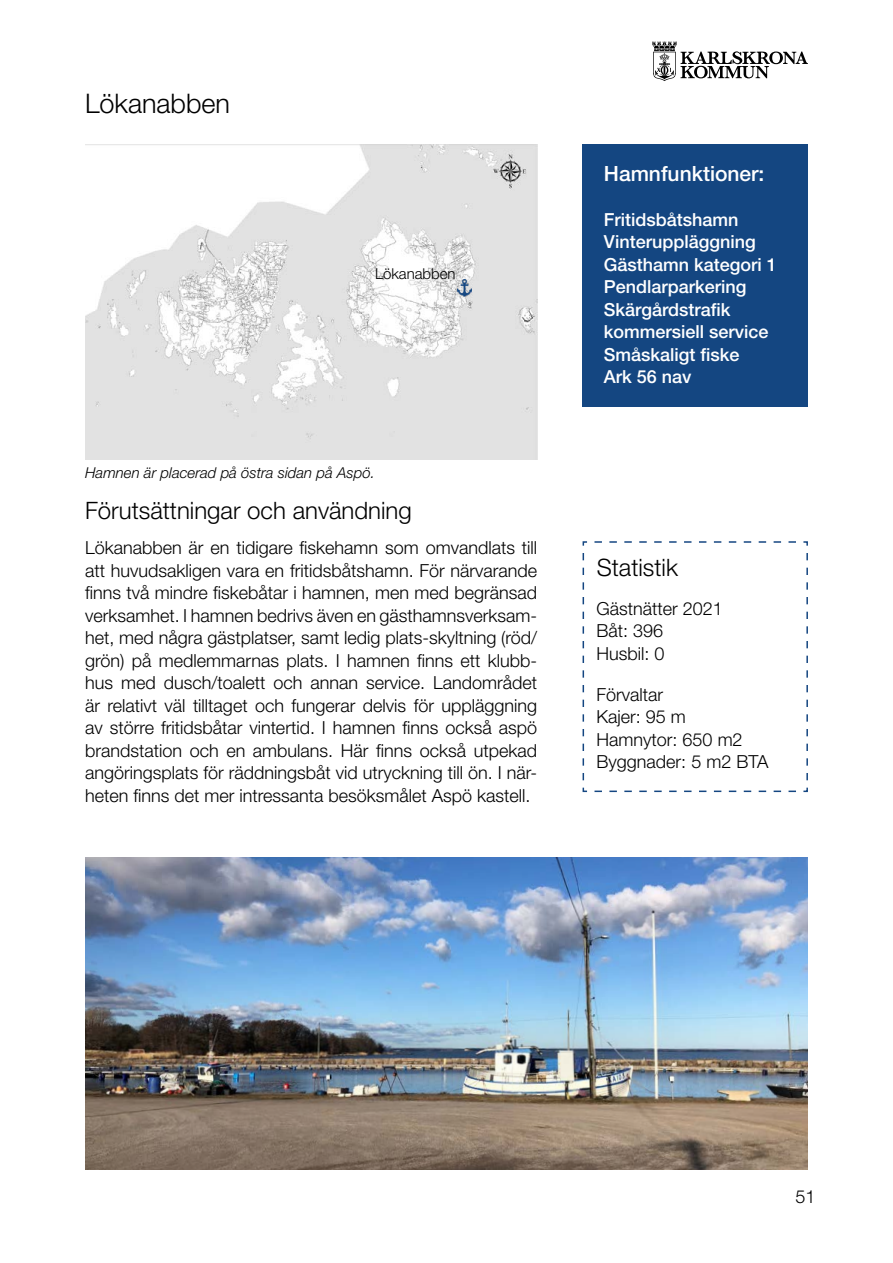
<style>
.page{position:relative;width:893px;height:1263px;background:#fff}
.page>*{position:absolute;margin:0;border:0;box-sizing:border-box;transform-origin:0 0}
.t1{font:300 27px "Helvetica Neue LT Std";color:#000}
.t2{font:300 24px "Helvetica Neue LT Std";color:#000}
.t3{font:500 21px "Helvetica Neue LT Std";color:#fff}
.t4{font:300 18px/22.5px "Helvetica Neue LT Std";color:#000}
.t5{font:500 18px/22.5px "Helvetica Neue LT Std";color:#fff}
.t6{font:italic 300 15px "Helvetica Neue LT Std";color:#000}
.t7{font:300 15px "Helvetica Neue LT Std";color:#000}
</style>
<div class="page">
<svg style="left:652px;top:42px;width:156px;height:39px"></svg>
<img style="left:85px;top:145px;width:452px;height:314px">
<div style="left:583px;top:145px;width:225px;height:262px;background:#144681"></div>
<img style="left:458px;top:280px;width:14px;height:17px">
<svg style="left:582px;top:541px;width:226px;height:252px"></svg>
<img style="left:85px;top:857px;width:723px;height:312px">
<h1 class="t1" style="left:85px;top:87px;width:147px">Lökanabben</h1>
<p class="t7" style="left:375px;top:264px;width:82px">Lökanabben</p>
<p class="t6" style="left:85px;top:464px;width:291px">Hamnen är placerad på östra sidan på Aspö.</p>
<h2 class="t2" style="left:85px;top:496px;width:328px">Förutsättningar och användning</h2>
<p class="t4" style="left:85px;top:536px;width:454px;text-align:justify">Lökanabben är en tidigare fiskehamn som omvandlats till att huvudsakligen vara en fritidsbåtshamn. För närvarande finns två mindre fiskebåtar i hamnen, men med begränsad verksamhet. I hamnen bedrivs även en gästhamnsverksam&shy;het, med några gästplatser, samt ledig plats-skyltning (röd/ grön) på medlemmarnas plats. I hamnen finns ett klubb&shy;hus med dusch/toalett och annan service. Landområdet är relativt väl tilltaget och fungerar delvis för uppläggning av större fritidsbåtar vintertid. I hamnen finns också aspö brandstation och en ambulans. Här finns också utpekad angöringsplats för räddningsbåt vid utryckning till ön. I när&shy;heten finns det mer intressanta besöksmålet Aspö kastell.</p>
<p class="t3" style="left:604px;top:161px;width:162px">Hamnfunktioner:</p>
<p class="t5" style="left:604px;top:208px;width:175px">Fritidsbåtshamn<br>Vinteruppläggning<br>Gästhamn kategori 1<br>Pendlarparkering<br>Skärgårdstrafik kommersiell service<br>Småskaligt fiske<br>Ark 56 nav</p>
<h2 class="t2" style="left:597px;top:552px;width:83px">Statistik</h2>
<p class="t4" style="left:597px;top:597px;width:128px">Gästnätter 2021<br>Båt: 396<br>Husbil: 0</p>
<p class="t4" style="left:597px;top:683px;width:173px">Förvaltar<br>Kajer: 95 m<br>Hamnytor: 650 m2<br>Byggnader: 5 m2 BTA</p>
<p class="t4" style="left:796px;top:1185px;width:22px">51</p>
</div>
